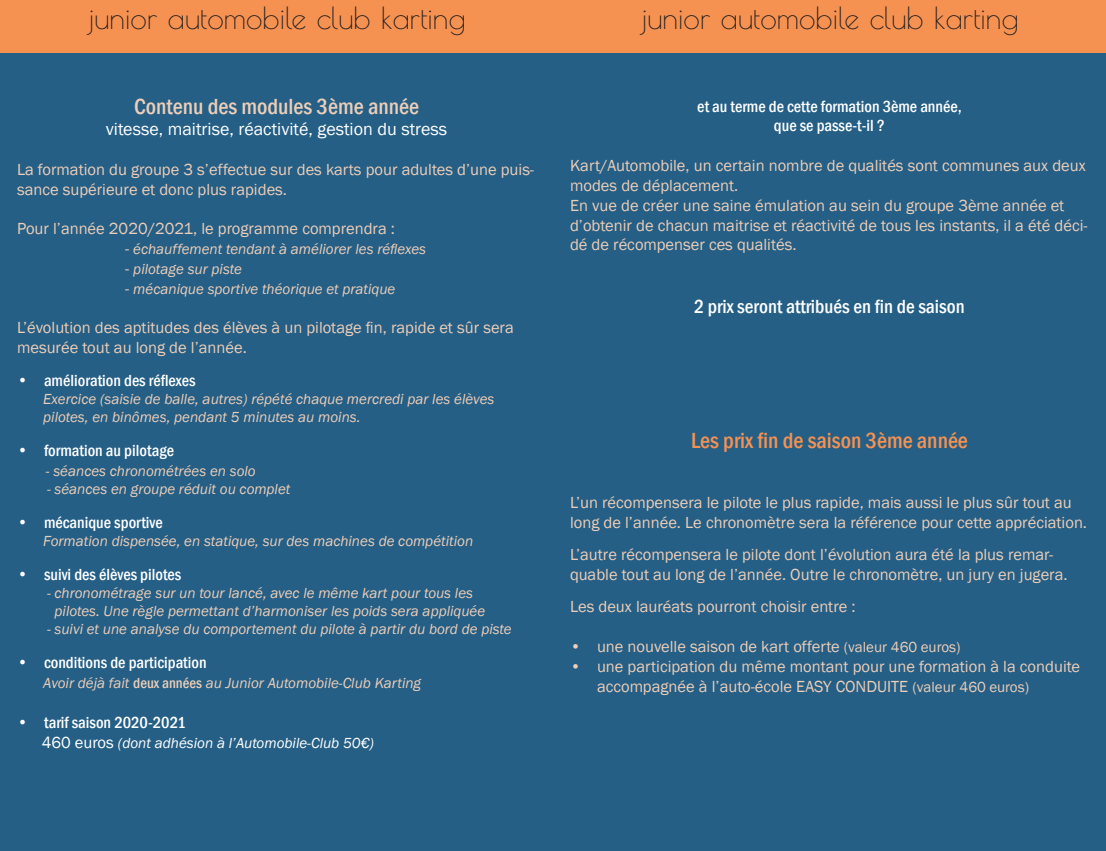
<style>
.page{position:relative;width:1106px;height:851px;background:#fff}
.page>*{position:absolute;margin:0;border:0;box-sizing:border-box;transform-origin:0 0}
.t1{font:30px "Poiret One";color:#231f20}
.t2{font:500 condensed 22.5px "Franklin Gothic";color:#f69251}
.t3{font:500 condensed 22.5px "Franklin Gothic";color:#edceb8}
.t4{font:500 condensed 19.5px "Franklin Gothic";color:#fff}
.t5{font:18px "Franklin Gothic";color:#fff}
.t6{font:16.5px/19.8px "Franklin Gothic";color:#edceb8}
.t7{font:500 condensed 16.5px/19.8px "Franklin Gothic";color:#fff;text-align:center}
.t8{font:italic 15px/18px "Franklin Gothic";color:#edceb8}
.t9{font:italic 15px "Franklin Gothic";color:#fff}
.s1{font-style:normal;font-size:16.5px}
.s2{font-weight:500;font-style:normal;font-stretch:condensed}
.s3{font-size:15px}
</style>
<div class="page">
<div style="left:0;top:0;width:553px;height:850px;background:#255f86"></div>
<div style="left:0;top:0;width:553px;height:52px;background:#f69251"></div>
<div style="left:553px;top:0;width:553px;height:850px;background:#255f86"></div>
<div style="left:553px;top:0;width:553px;height:52px;background:#f69251"></div>
<h1 class="t1" style="left:87px;top:0;width:380px">junior automobile club karting</h1>
<h1 class="t1" style="left:640px;top:0;width:380px">junior automobile club karting</h1>
<h2 class="t3" style="left:134px;top:91px;width:286px">Contenu des modules 3ème année</h2>
<p class="t5" style="left:106px;top:118px;width:343px">vitesse, maitrise, réactivité, gestion du stress</p>
<p class="t6" style="left:17px;top:160px;width:518px">La formation du groupe 3 s’effectue sur des karts pour adultes d’une puis&shy;sance supérieure et donc plus rapides.</p>
<p class="t6" style="left:17px;top:219px;width:379px">Pour l’année 2020/2021, le programme comprendra :</p>
<p class="t8" style="left:125px;top:240px;width:302px"><span class="s1">-</span> échauffement tendant à améliorer les réflexes</p>
<p class="t8" style="left:125px;top:260px;width:118px"><span class="s1">-</span> pilotage sur piste</p>
<p class="t8" style="left:125px;top:280px;width:272px"><span class="s1">-</span> mécanique sportive théorique et pratique</p>
<p class="t6" style="left:17px;top:318px;width:498px">L’évolution des aptitudes des élèves à un pilotage fin, rapide et sûr sera mesurée tout au long de l’année.</p>
<p class="t7" style="left:17px;top:370px;width:180px">• amélioration des réflexes</p>
<p class="t8" style="left:43px;top:390px;width:452px">Exercice (saisie de balle, autres) répété chaque mercredi par les élèves pilotes, en binômes, pendant 5 minutes au moins.</p>
<p class="t7" style="left:17px;top:440px;width:158px">• formation au pilotage</p>
<p class="t8" style="left:46px;top:462px;width:211px">- séances chronométrées en solo</p>
<p class="t8" style="left:47px;top:480px;width:245px">- séances en groupe réduit ou complet</p>
<p class="t7" style="left:17px;top:512px;width:147px">• mécanique sportive</p>
<p class="t8" style="left:43px;top:532px;width:431px">Formation dispensée, en statique, sur des machines de compétition</p>
<p class="t7" style="left:17px;top:564px;width:166px">• suivi des élèves pilotes</p>
<p class="t8" style="left:55px;top:584px;width:432px;text-indent:-8px">- chronométrage sur un tour lancé, avec le même kart pour tous les pilotes. Une règle permettant d’harmoniser les poids sera appliquée</p>
<p class="t8" style="left:47px;top:620px;width:466px">- suivi et une analyse du comportement du pilote à partir du bord de piste</p>
<p class="t7" style="left:17px;top:652px;width:191px">• conditions de participation</p>
<p class="t8" style="left:43px;top:674px;width:379px">Avoir déjà fait <span class="s2">deux années</span> au Junior Automobile-Club Karting</p>
<p class="t7" style="left:17px;top:712px;width:170px">• tarif saison 2020-2021</p>
<p class="t9" style="left:42px;top:733px;width:333px"><span class="s1">460 euros</span> (dont adhésion à l’Automobile-Club 50€)</p>
<p class="t7" style="left:697px;top:96px;width:266px">et au terme de cette formation 3ème année, que se passe-t-il ?</p>
<p class="t6" style="left:570px;top:156px;width:519px">Kart/Automobile, un certain nombre de qualités sont communes aux deux modes de déplacement.<br>En vue de créer une saine émulation au sein du groupe 3ème année et d’obtenir de chacun maitrise et réactivité de tous les instants, il a été déci&shy;dé de récompenser ces qualités.</p>
<p class="t4" style="left:694px;top:294px;width:272px">2 prix seront attribués en fin de saison</p>
<h2 class="t2" style="left:691px;top:426px;width:278px">Les prix fin de saison 3ème année</h2>
<p class="t6" style="left:570px;top:493px;width:518px">L’un récompensera le pilote le plus rapide, mais aussi le plus sûr tout au long de l’année. Le chronomètre sera la référence pour cette appréciation.</p>
<p class="t6" style="left:570px;top:545px;width:499px">L’autre récompensera le pilote dont l’évolution aura été la plus remar&shy;quable tout au long de l’année. Outre le chronomètre, un jury en jugera.</p>
<p class="t6" style="left:570px;top:597px;width:287px">Les deux lauréats pourront choisir entre :</p>
<p class="t6" style="left:570px;top:637px;width:392px">• une nouvelle saison de kart offerte <span class="s3">(valeur 460 euros)</span></p>
<p class="t6" style="left:597px;top:656px;width:484px;text-indent:-27px">• une participation du même montant pour une formation à la conduite accompagnée à l’auto-école EASY CONDUITE <span class="s3">(valeur 460 euros)</span></p>
</div>
